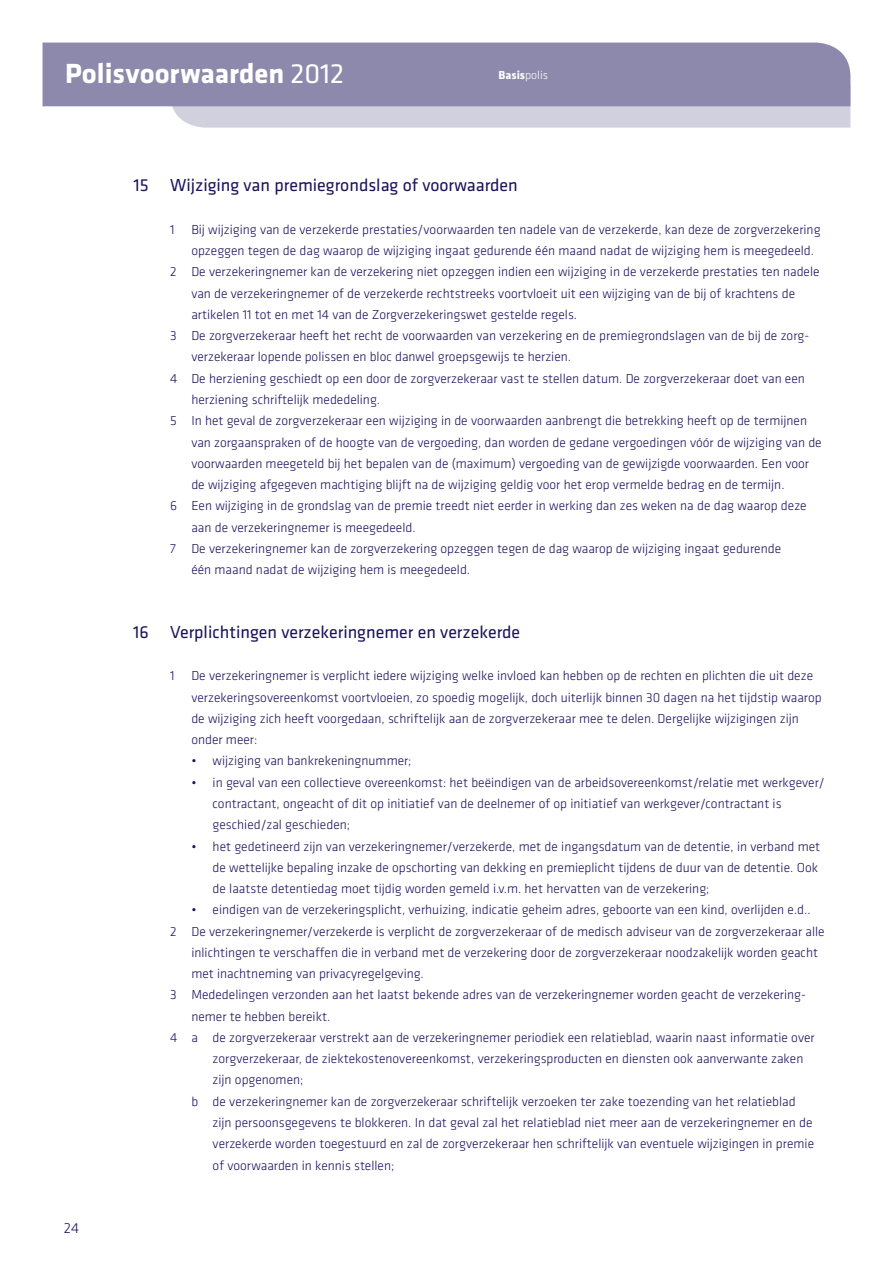
<style>
.page{position:relative;width:893px;height:1263px;background:#fff}
.page>*{position:absolute;margin:0;border:0;box-sizing:border-box;transform-origin:0 0}
.t1{font:700 28.8px "Agis Klavika";color:#fff}
.t2{font:18px "Agis Klavika";color:#1a125a}
.t3{font:300 15px "Agis Klavika";color:#1a125a}
.t4{font:300 13.5px/21.3px "Agis Klavika";color:#1a125a}
.t5{font:700 12px "Agis Klavika";color:#fff}
.s1{font-weight:400}
.s2{font-weight:300}
</style>
<div class="page">
<svg style="left:170px;top:106px;width:680px;height:22px;background:#d1d0de"></svg>
<div style="left:43px;top:43px;width:807px;height:63px;background:#8d89ac"></div>
<h1 class="t1" style="left:65px;top:52px;width:281px">Polisvoorwaarden <span class="s1">2012</span></h1>
<p class="t5" style="left:499px;top:66px;width:51px">Basis<span class="s2">polis</span></p>
<h2 class="t2" style="left:134px;top:174px;width:386px">15 Wijziging van premiegrondslag of voorwaarden</h2>
<p class="t4" style="left:170px;top:219px;width:652px">1 Bij wijziging van de verzekerde prestaties/voorwaarden ten nadele van de verzekerde, kan deze de zorgverzekering</p>
<p class="t4" style="left:191px;top:240px;width:624px">opzeggen tegen de dag waarop de wijziging ingaat gedurende één maand nadat de wijziging hem is meegedeeld.</p>
<p class="t4" style="left:170px;top:261px;width:651px">2 De verzekeringnemer kan de verzekering niet opzeggen indien een wijziging in de verzekerde prestaties ten nadele</p>
<p class="t4" style="left:191px;top:282px;width:605px">van de verzekeringnemer of de verzekerde rechtstreeks voortvloeit uit een wijziging van de bij of krachtens de</p>
<p class="t4" style="left:191px;top:304px;width:387px">artikelen 11 tot en met 14 van de Zorgverzekeringswet gestelde regels.</p>
<p class="t4" style="left:170px;top:325px;width:639px">3 De zorgverzekeraar heeft het recht de voorwaarden van verzekering en de premiegrondslagen van de bij de zorg-</p>
<p class="t4" style="left:191px;top:346px;width:381px">verzekeraar lopende polissen en bloc danwel groepsgewijs te herzien.</p>
<p class="t4" style="left:170px;top:367px;width:636px">4 De herziening geschiedt op een door de zorgverzekeraar vast te stellen datum. De zorgverzekeraar doet van een</p>
<p class="t4" style="left:191px;top:389px;width:190px">herziening schriftelijk mededeling.</p>
<p class="t4" style="left:170px;top:410px;width:638px">5 In het geval de zorgverzekeraar een wijziging in de voorwaarden aanbrengt die betrekking heeft op de termijnen</p>
<p class="t4" style="left:191px;top:431px;width:632px">van zorgaanspraken of de hoogte van de vergoeding, dan worden de gedane vergoedingen vóór de wijziging van de</p>
<p class="t4" style="left:191px;top:452px;width:619px">voorwaarden meegeteld bij het bepalen van de (maximum) vergoeding van de gewijzigde voorwaarden. Een voor</p>
<p class="t4" style="left:191px;top:474px;width:595px">de wijziging afgegeven machtiging blijft na de wijziging geldig voor het erop vermelde bedrag en de termijn.</p>
<p class="t4" style="left:170px;top:495px;width:638px">6 Een wijziging in de grondslag van de premie treedt niet eerder in werking dan zes weken na de dag waarop deze</p>
<p class="t4" style="left:191px;top:516px;width:226px">aan de verzekeringnemer is meegedeeld.</p>
<p class="t4" style="left:170px;top:538px;width:613px">7 De verzekeringnemer kan de zorgverzekering opzeggen tegen de dag waarop de wijziging ingaat gedurende</p>
<p class="t4" style="left:191px;top:559px;width:280px">één maand nadat de wijziging hem is meegedeeld.</p>
<p class="t3" style="left:64px;top:1219px;width:17px">24</p>
<h2 class="t2" style="left:133px;top:620px;width:388px">16 Verplichtingen verzekeringnemer en verzekerde</h2>
<p class="t4" style="left:191px;top:665px;width:632px;text-indent:-21px">1 De verzekeringnemer is verplicht iedere wijziging welke invloed kan hebben op de rechten en plichten die uit deze verzekeringsovereenkomst voortvloeien, zo spoedig mogelijk, doch uiterlijk binnen 30 dagen na het tijdstip waarop de wijziging zich heeft voorgedaan, schriftelijk aan de zorgverzekeraar mee te delen. Dergelijke wijzigingen zijn onder meer:</p>
<p class="t4" style="left:191px;top:750px;width:222px">• wijziging van bankrekeningnummer;</p>
<p class="t4" style="left:213px;top:771px;width:614px;text-indent:-21px">• in geval van een collectieve overeenkomst: het beëindigen van de arbeidsovereenkomst/relatie met werkgever/ contractant, ongeacht of dit op initiatief van de deelnemer of op initiatief van werkgever/contractant is geschied/zal geschieden;</p>
<p class="t4" style="left:213px;top:835px;width:609px;text-indent:-21px">• het gedetineerd zijn van verzekeringnemer/verzekerde, met de ingangsdatum van de detentie, in verband met de wettelijke bepaling inzake de opschorting van dekking en premieplicht tijdens de duur van de detentie. Ook de laatste detentiedag moet tijdig worden gemeld i.v.m. het hervatten van de verzekering;</p>
<p class="t4" style="left:191px;top:899px;width:621px">• eindigen van de verzekeringsplicht, verhuizing, indicatie geheim adres, geboorte van een kind, overlijden e.d..</p>
<p class="t4" style="left:170px;top:920px;width:656px">2 De verzekeringnemer/verzekerde is verplicht de zorgverzekeraar of de medisch adviseur van de zorgverzekeraar alle</p>
<p class="t4" style="left:191px;top:941px;width:628px">inlichtingen te verschaffen die in verband met de verzekering door de zorgverzekeraar noodzakelijk worden geacht</p>
<p class="t4" style="left:191px;top:963px;width:234px">met inachtneming van privacyregelgeving.</p>
<p class="t4" style="left:170px;top:984px;width:636px">3 Mededelingen verzonden aan het laatst bekende adres van de verzekeringnemer worden geacht de verzekering-</p>
<p class="t4" style="left:191px;top:1005px;width:141px">nemer te hebben bereikt.</p>
<p class="t4" style="left:170px;top:1027px;width:646px">4 a de zorgverzekeraar verstrekt aan de verzekeringnemer periodiek een relatieblad, waarin naast informatie over</p>
<p class="t4" style="left:213px;top:1048px;width:592px">zorgverzekeraar, de ziektekostenovereenkomst, verzekeringsproducten en diensten ook aanverwante zaken</p>
<p class="t4" style="left:213px;top:1069px;width:92px">zijn opgenomen;</p>
<p class="t4" style="left:191px;top:1090px;width:606px">b de verzekeringnemer kan de zorgverzekeraar schriftelijk verzoeken ter zake toezending van het relatieblad</p>
<p class="t4" style="left:213px;top:1112px;width:601px">zijn persoonsgegevens te blokkeren. In dat geval zal het relatieblad niet meer aan de verzekeringnemer en de</p>
<p class="t4" style="left:213px;top:1133px;width:603px">verzekerde worden toegestuurd en zal de zorgverzekeraar hen schriftelijk van eventuele wijzigingen in premie</p>
<p class="t4" style="left:213px;top:1154px;width:183px">of voorwaarden in kennis stellen;</p>
</div>
